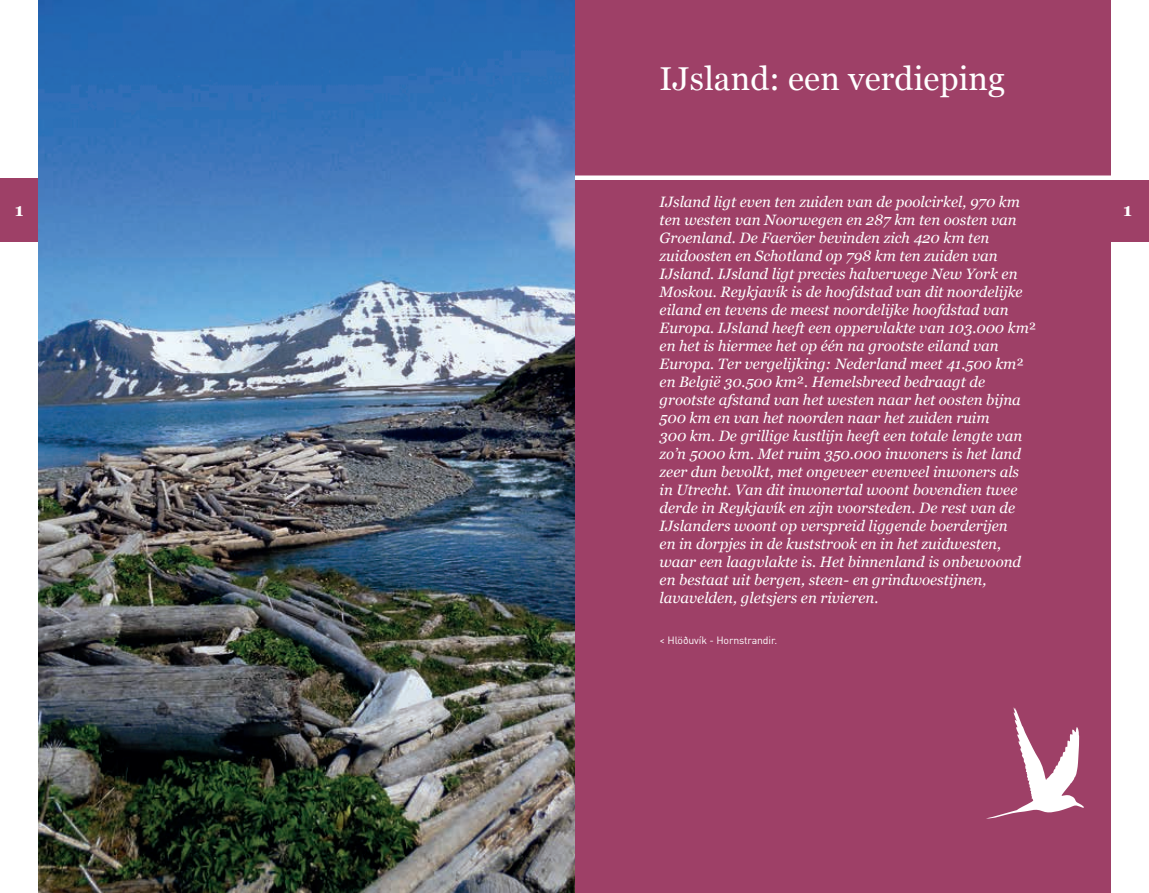
<style>
.page{position:relative;width:1149px;height:893px;background:#fff}
.page>*{position:absolute;margin:0;border:0;box-sizing:border-box;transform-origin:0 0}
.t1{font:33px "Georgia";letter-spacing:.005em;color:#fff}
.t2{font:700 18px "Georgia";color:#fff}
.t3{font:italic 15px/18px "Georgia";color:#fff}
.t4{font:10.5px "DIN Pro";letter-spacing:-.01em;color:#fff}
.s1{font-style:normal}
</style>
<div class="page">
<div style="left:574px;top:0;width:536px;height:893px;background:#9e4067"></div>
<div style="left:1110px;top:179px;width:38px;height:63px;background:#9e4067"></div>
<div style="left:574px;top:175px;width:574px;height:5px;background:#fff"></div>
<div style="left:0;top:179px;width:38px;height:63px;background:#9e4067"></div>
<svg style="left:988px;top:707px;width:95px;height:111px"></svg>
<img style="left:38px;top:0;width:536px;height:893px">
<h1 class="t1" style="left:659px;top:59px;width:347px">IJsland: een verdieping</h1>
<p class="t3" style="left:659px;top:193px;width:378px">IJsland ligt even ten zuiden van de poolcirkel, 970 km ten westen van Noorwegen en 287 km ten oosten van Groenland. De Faeröer bevinden zich 420 km ten zuidoosten en Schotland op 798 km ten zuiden van IJsland. IJsland ligt precies halverwege New York en Moskou. Reykjavík is de hoofdstad van dit noordelijke eiland en tevens de meest noordelijke hoofdstad van Europa. IJsland heeft een oppervlakte van 103.000 km<span class="s1">² </span>en het is hiermee het op één na grootste eiland van Europa. Ter vergelijking: Nederland meet 41.500 km<span class="s1">² </span>en België 30.500 km<span class="s1">²</span>. Hemelsbreed bedraagt de grootste afstand van het westen naar het oosten bijna 500 km en van het noorden naar het zuiden ruim<br>300 km. De grillige kustlijn heeft een totale lengte van zo’n 5000 km. Met ruim 350.000 inwoners is het land zeer dun bevolkt, met ongeveer evenveel inwoners als<br>in Utrecht. Van dit inwonertal woont bovendien twee derde in Reykjavík en zijn voorsteden. De rest van de IJslanders woont op verspreid liggende boerderijen<br>en in dorpjes in de kuststrook en in het zuidwesten, waar een laagvlakte is. Het binnenland is onbewoond en bestaat uit bergen, steen- en grindwoestijnen, lavavelden, gletsjers en rivieren.</p>
<p class="t4" style="left:659px;top:631px;width:119px">&lt; Hlöðuvík - Hornstrandir.</p>
<p class="t2" style="left:15px;top:198px;width:10px">1</p>
<p class="t2" style="left:1122px;top:198px;width:10px">1</p>
</div>
